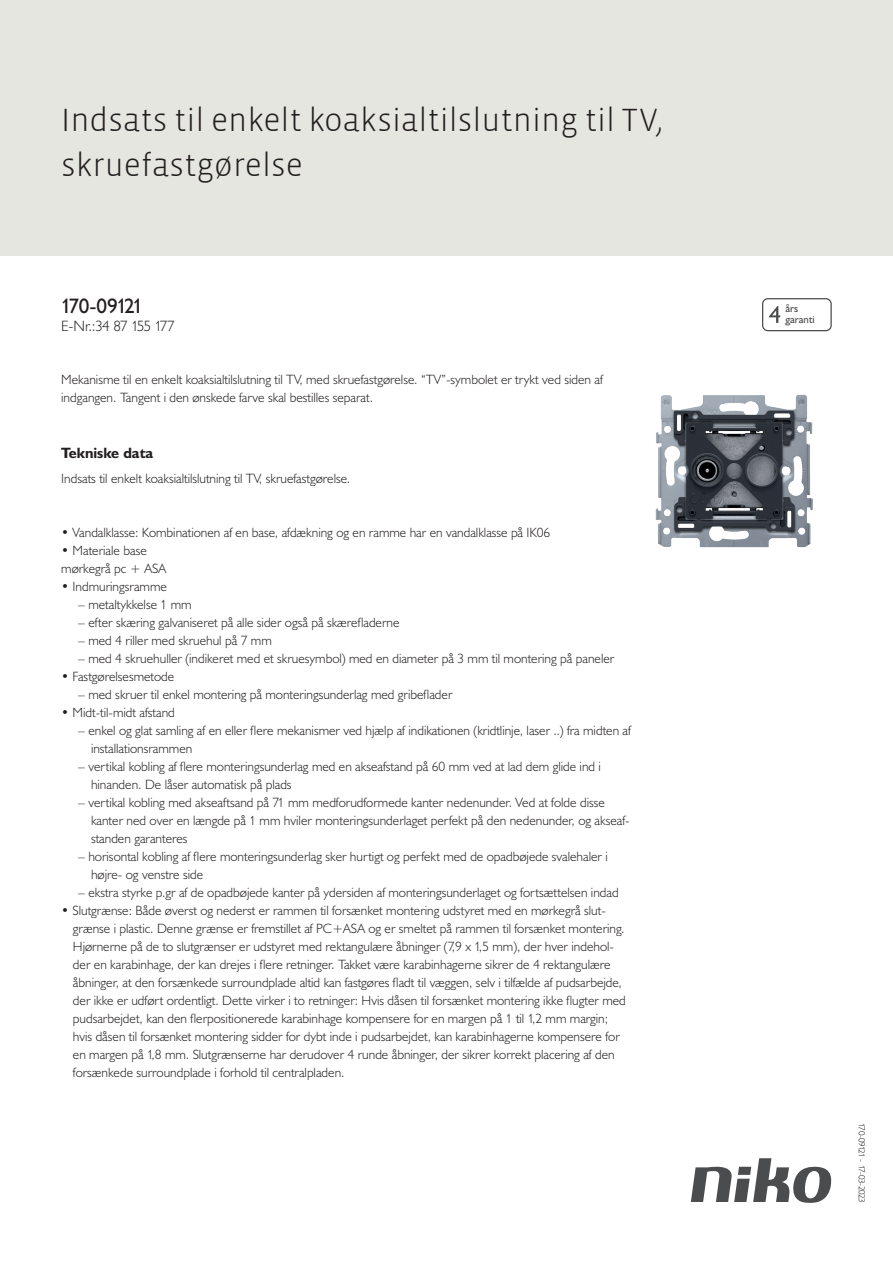
<style>
.page{position:relative;width:893px;height:1263px;background:#fff}
.page>*{position:absolute;margin:0;border:0;box-sizing:border-box;transform-origin:0 0}
.Title_datasheets{font:300 33px/45px "Vista Sans";color:#231f20}
.Article_number{font:21px "Humanist 521 BT";letter-spacing:-.07em;color:#231f20}
.ENumber{font:300 15px "Humanist 521 BT";letter-spacing:-.06em;color:#231f20}
.Titles_parts{font:700 15px "Humanist 521 BT";color:#231f20}
.USP_Bullets{font:300 13.5px/18px "Humanist 521 BT";color:#231f20}
.USP_Bullets_level_2{font:300 13.5px/18px "Humanist 521 BT";color:#231f20}
.Platte_tekst_CAB{font:300 13.5px/18px "Humanist 521 BT";color:#231f20}
.t1{font:10.8px/10.8px "Humanist 521 BT";color:#4b4c4d}
.Revision{font:300 9px "Humanist 521 BT";letter-spacing:-.05em;color:#231f20}
</style>
<div class="page">
<svg style="left:691px;top:1158px;width:141px;height:45px"></svg>
<div style="left:0;top:0;width:893px;height:255px;background:#e6e6e0"></div>
<svg style="left:762px;top:298px;width:70px;height:33px"></svg>
<img style="left:655px;top:394px;width:158px;height:154px">
<p class="Title_datasheets" style="left:61px;top:98px;width:603px">Indsats til enkelt koaksialtilslutning til TV, skruefastgørelse</p>
<p class="Article_number" style="left:61px;top:293px;width:84px">170-09121</p>
<p class="ENumber" style="left:61px;top:316px;width:115px">E-Nr.:34 87 155 177</p>
<p class="Platte_tekst_CAB" style="left:61px;top:370px;width:543px">Mekanisme til en enkelt koaksialtilslutning til TV, med skruefastgørelse. “TV”-symbolet er trykt ved siden af indgangen. Tangent i den ønskede farve skal bestilles separat.</p>
<p class="Titles_parts" style="left:61px;top:444px;width:94px">Tekniske data</p>
<p class="Platte_tekst_CAB" style="left:61px;top:469px;width:291px">Indsats til enkelt koaksialtilslutning til TV, skruefastgørelse.</p>
<p class="USP_Bullets" style="left:61px;top:523px;width:491px">• Vandalklasse: Kombinationen af en base, afdækning og en ramme har en vandalklasse på IK06</p>
<p class="USP_Bullets" style="left:61px;top:541px;width:87px">• Materiale base</p>
<p class="USP_Bullets" style="left:61px;top:559px;width:106px">mørkegrå pc + ASA</p>
<p class="USP_Bullets" style="left:61px;top:577px;width:107px">• Indmuringsramme</p>
<p class="USP_Bullets_level_2" style="left:78px;top:595px;width:115px">– metaltykkelse 1 mm</p>
<p class="USP_Bullets_level_2" style="left:78px;top:613px;width:323px">– efter skæring galvaniseret på alle sider også på skærefladerne</p>
<p class="USP_Bullets_level_2" style="left:78px;top:631px;width:195px">– med 4 riller med skruehul på 7 mm</p>
<p class="USP_Bullets_level_2" style="left:78px;top:649px;width:538px">– med 4 skruehuller (indikeret med et skruesymbol) med en diameter på 3 mm til montering på paneler</p>
<p class="USP_Bullets" style="left:61px;top:667px;width:115px">• Fastgørelsesmetode</p>
<p class="USP_Bullets_level_2" style="left:78px;top:685px;width:376px">– med skruer til enkel montering på monteringsunderlag med gribeflader</p>
<p class="USP_Bullets" style="left:61px;top:703px;width:115px">• Midt-til-midt afstand</p>
<p class="USP_Bullets_level_2" style="left:91px;top:721px;width:541px;text-indent:-13px">– enkel og glat samling af en eller flere mekanismer ved hjælp af indikationen (kridtlinje, laser ..) fra midten af installationsrammen</p>
<p class="USP_Bullets_level_2" style="left:91px;top:757px;width:511px;text-indent:-13px">– vertikal kobling af flere monteringsunderlag med en akseafstand på 60 mm ved at lad dem glide ind i hinanden. De låser automatisk på plads</p>
<p class="USP_Bullets_level_2" style="left:91px;top:793px;width:540px;text-indent:-13px">– vertikal kobling med akseaftsand på 71 mm medforudformede kanter nedenunder. Ved at folde disse kanter ned over en længde på 1 mm hviler monteringsunderlaget perfekt på den nedenunder, og akseaf&shy;standen garanteres</p>
<p class="USP_Bullets_level_2" style="left:91px;top:847px;width:518px;text-indent:-13px">– horisontal kobling af flere monteringsunderlag sker hurtigt og perfekt med de opadbøjede svalehaler i højre- og venstre side</p>
<p class="USP_Bullets_level_2" style="left:78px;top:883px;width:542px">– ekstra styrke p.gr af de opadbøjede kanter på ydersiden af monteringsunderlaget og fortsættelsen indad</p>
<p class="USP_Bullets" style="left:73px;top:901px;width:554px;text-indent:-12px">• Slutgrænse: Både øverst og nederst er rammen til forsænket montering udstyret med en mørkegrå slut&shy;grænse i plastic. Denne grænse er fremstillet af PC+ASA og er smeltet på rammen til forsænket montering.<br>Hjørnerne på de to slutgrænser er udstyret med rektangulære åbninger (7,9 x 1,5 mm), der hver indehol&shy;der en karabinhage, der kan drejes i flere retninger. Takket være karabinhagerne sikrer de 4 rektangulære åbninger, at den forsænkede surroundplade altid kan fastgøres fladt til væggen, selv i tilfælde af pudsarbejde, der ikke er udført ordentligt. Dette virker i to retninger: Hvis dåsen til forsænket montering ikke flugter med pudsarbejdet, kan den flerpositionerede karabinhage kompensere for en margen på 1 til 1,2 mm margin; hvis dåsen til forsænket montering sidder for dybt inde i pudsarbejdet, kan karabinhagerne kompensere for en margen på 1,8 mm. Slutgrænserne har derudover 4 runde åbninger, der sikrer korrekt placering af den forsænkede surroundplade i forhold til centralpladen.</p>
<p class="t1" style="left:785px;top:303px;width:31px">års garanti</p>
<p class="Revision" style="left:868px;top:1123px;width:81px;rotate:90deg">170-09121 - 17-03-2023</p>
</div>
